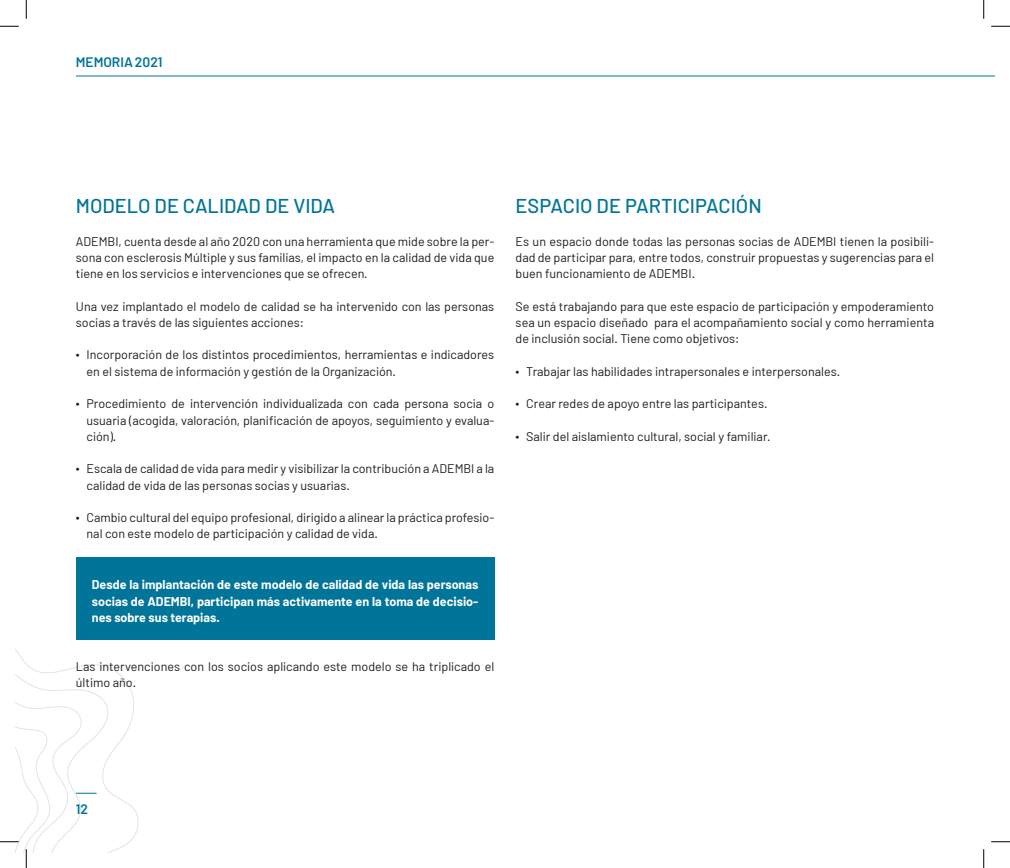
<style>
.page{position:relative;width:1010px;height:868px;background:#fff}
.page>*{position:absolute;margin:0;border:0;box-sizing:border-box;transform-origin:0 0}
.t1{font:500 20px "Barlow";color:#007499}
.t2{font:600 13.75px "Barlow";color:#007499}
.t3{font:12.5px/16.2px "Barlow";color:#1d1d1b}
.t4{font:700 12.5px/16.2px "Barlow";color:#fff;text-align:justify}
</style>
<div class="page">
<svg style="left:16px;top:650px;width:123px;height:202px"></svg>
<hr style="left:76px;top:76px;width:918px;height:1px;background:#007499">
<svg style="left:76px;top:792px;width:21px;height:1px"></svg>
<div style="left:76px;top:557px;width:418px;height:83px;background:#007499"></div>
<svg style="left:0;top:25px;width:19px;height:2px"></svg>
<svg style="left:991px;top:25px;width:18px;height:2px"></svg>
<svg style="left:0;top:840px;width:19px;height:2px"></svg>
<svg style="left:991px;top:841px;width:18px;height:1px"></svg>
<svg style="left:25px;top:0;width:2px;height:19px"></svg>
<svg style="left:25px;top:849px;width:2px;height:18px"></svg>
<svg style="left:983px;top:0;width:1px;height:19px"></svg>
<svg style="left:983px;top:849px;width:1px;height:18px"></svg>
<p class="t2" style="left:76px;top:53px;width:88px">MEMORIA 2021</p>
<h1 class="t1" style="left:76px;top:193px;width:260px">MODELO DE CALIDAD DE VIDA</h1>
<p class="t3" style="left:76px;top:233px;width:420px;text-align:justify">ADEMBI, cuenta desde al año 2020 con una herramienta que mide sobre la per&shy;sona con esclerosis Múltiple y sus familias, el impacto en la calidad de vida que tiene en los servicios e intervenciones que se ofrecen.</p>
<p class="t3" style="left:76px;top:298px;width:420px">Una vez implantado el modelo de calidad se ha intervenido con las personas socias a través de las siguientes acciones:</p>
<p class="t3" style="left:86px;top:346px;width:409px;text-indent:-11px">∙ Incorporación de los distintos procedimientos, herramientas e indicadores en el sistema de información y gestión de la Organización.</p>
<p class="t3" style="left:86px;top:395px;width:409px;text-align:justify;text-indent:-11px">∙ Procedimiento de intervención individualizada con cada persona socia o usuaria (acogida, valoración, planificación de apoyos, seguimiento y evalua&shy;ción).</p>
<p class="t3" style="left:86px;top:460px;width:409px;text-indent:-11px">∙ Escala de calidad de vida para medir y visibilizar la contribución a ADEMBI a la calidad de vida de las personas socias y usuarias.</p>
<p class="t3" style="left:86px;top:509px;width:409px;text-indent:-11px">∙ Cambio cultural del equipo profesional, dirigido a alinear la práctica profesio&shy;nal con este modelo de participación y calidad de vida.</p>
<p class="t4" style="left:92px;top:576px;width:388px">Desde la implantación de este modelo de calidad de vida las personas socias de ADEMBI, participan más activamente en la toma de decisio&shy;nes sobre sus terapias.</p>
<p class="t3" style="left:76px;top:658px;width:420px">Las intervenciones con los socios aplicando este modelo se ha triplicado el último año.</p>
<h1 class="t1" style="left:515px;top:193px;width:247px">ESPACIO DE PARTICIPACIÓN</h1>
<p class="t3" style="left:515px;top:233px;width:420px;text-align:justify">Es un espacio donde todas las personas socias de ADEMBI tienen la posibili&shy;dad de participar para, entre todos, construir propuestas y sugerencias para el buen funcionamiento de ADEMBI.</p>
<p class="t3" style="left:515px;top:298px;width:420px;text-align:justify">Se está trabajando para que este espacio de participación y empoderamiento sea un espacio diseñado para el acompañamiento social y como herramienta de inclusión social. Tiene como objetivos:</p>
<p class="t3" style="left:515px;top:363px;width:326px">∙ Trabajar las habilidades intrapersonales e interpersonales.</p>
<p class="t3" style="left:515px;top:395px;width:253px">∙ Crear redes de apoyo entre las participantes.</p>
<p class="t3" style="left:515px;top:428px;width:256px">∙ Salir del aislamiento cultural, social y familiar.</p>
<p class="t2" style="left:76px;top:800px;width:14px">12</p>
</div>
